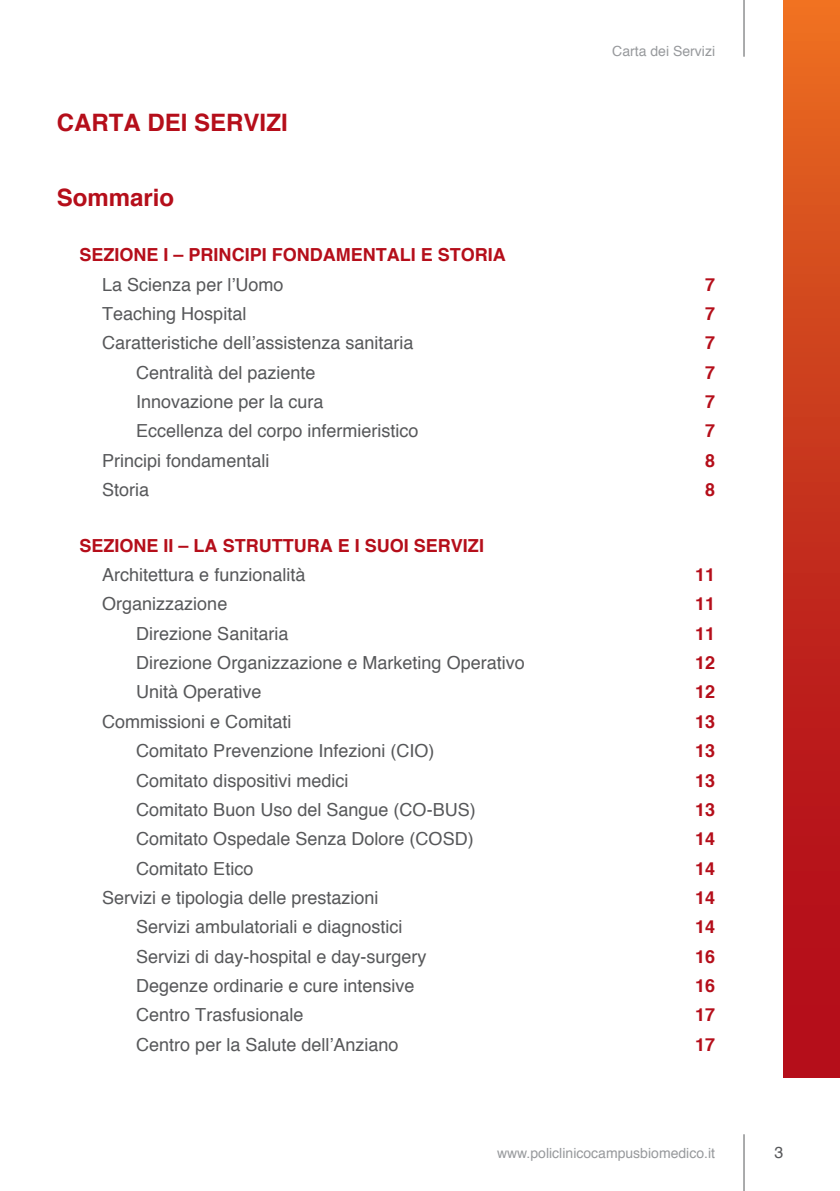
<style>
.page{position:relative;width:840px;height:1191px;background:#fff}
.page>*{position:absolute;margin:0;border:0;box-sizing:border-box;transform-origin:0 0}
.t1{font:700 24px "Helvetica";color:#b50e1a}
.t2{font:18px "Helvetica";color:#57585a}
.t3{font:700 18px "Helvetica";color:#b50e1a}
.t4{font:16px "Helvetica";color:#57585a}
.t5{font:14px "Helvetica";color:#97999c}
</style>
<div class="page">
<div style="left:782px;top:0;width:57px;height:1077px;background:linear-gradient(to bottom,#e66820,#ab0019)"></div>
<hr style="left:743px;top:0;width:1px;height:57px;background:#57585a">
<hr style="left:743px;top:1134px;width:1px;height:57px;background:#57585a">
<h1 class="t1" style="left:57px;top:104px;width:232px">CARTA DEI SERVIZI</h1>
<h1 class="t1" style="left:57px;top:178px;width:119px">Sommario</h1>
<p class="t5" style="left:612px;top:40px;width:104px">Carta dei Servizi</p>
<p class="t3" style="left:79px;top:240px;width:428px">SEZIONE I – PRINCIPI FONDAMENTALI E STORIA</p>
<p class="t2" style="left:102px;top:270px;width:183px">La Scienza per l’Uomo</p>
<p class="t3" style="left:704px;top:270px;width:12px">7</p>
<p class="t2" style="left:102px;top:300px;width:146px">Teaching Hospital</p>
<p class="t3" style="left:704px;top:299px;width:12px">7</p>
<p class="t2" style="left:102px;top:329px;width:313px">Caratteristiche dell’assistenza sanitaria</p>
<p class="t3" style="left:704px;top:328px;width:12px">7</p>
<p class="t2" style="left:136px;top:358px;width:181px">Centralità del paziente</p>
<p class="t3" style="left:704px;top:358px;width:12px">7</p>
<p class="t2" style="left:136px;top:388px;width:189px">Innovazione per la cura</p>
<p class="t3" style="left:704px;top:387px;width:12px">7</p>
<p class="t2" style="left:136px;top:417px;width:284px">Eccellenza del corpo infermieristico</p>
<p class="t3" style="left:704px;top:416px;width:12px">7</p>
<p class="t2" style="left:102px;top:446px;width:169px">Principi fondamentali</p>
<p class="t3" style="left:704px;top:446px;width:12px">8</p>
<p class="t2" style="left:102px;top:476px;width:49px">Storia</p>
<p class="t3" style="left:704px;top:475px;width:12px">8</p>
<p class="t3" style="left:79px;top:531px;width:406px">SEZIONE II – LA STRUTTURA E I SUOI SERVIZI</p>
<p class="t2" style="left:102px;top:561px;width:205px">Architettura e funzionalità</p>
<p class="t3" style="left:694px;top:560px;width:22px">11</p>
<p class="t2" style="left:102px;top:590px;width:127px">Organizzazione</p>
<p class="t3" style="left:694px;top:589px;width:22px">11</p>
<p class="t2" style="left:136px;top:619px;width:154px">Direzione Sanitaria</p>
<p class="t3" style="left:694px;top:619px;width:22px">11</p>
<p class="t2" style="left:136px;top:649px;width:390px">Direzione Organizzazione e Marketing Operativo</p>
<p class="t3" style="left:694px;top:648px;width:22px">12</p>
<p class="t2" style="left:136px;top:678px;width:127px">Unità Operative</p>
<p class="t3" style="left:694px;top:677px;width:22px">12</p>
<p class="t2" style="left:102px;top:707px;width:191px">Commissioni e Comitati</p>
<p class="t3" style="left:694px;top:707px;width:22px">13</p>
<p class="t2" style="left:136px;top:737px;width:300px">Comitato Prevenzione Infezioni (CIO)</p>
<p class="t3" style="left:694px;top:736px;width:22px">13</p>
<p class="t2" style="left:136px;top:766px;width:214px">Comitato dispositivi medici</p>
<p class="t3" style="left:694px;top:765px;width:22px">13</p>
<p class="t2" style="left:136px;top:795px;width:341px">Comitato Buon Uso del Sangue (CO-BUS)</p>
<p class="t3" style="left:694px;top:795px;width:22px">13</p>
<p class="t2" style="left:136px;top:825px;width:339px">Comitato Ospedale Senza Dolore (COSD)</p>
<p class="t3" style="left:694px;top:824px;width:22px">14</p>
<p class="t2" style="left:136px;top:854px;width:119px">Comitato Etico</p>
<p class="t3" style="left:694px;top:853px;width:22px">14</p>
<p class="t2" style="left:102px;top:883px;width:278px">Servizi e tipologia delle prestazioni</p>
<p class="t3" style="left:694px;top:883px;width:22px">14</p>
<p class="t2" style="left:136px;top:913px;width:268px">Servizi ambulatoriali e diagnostici</p>
<p class="t3" style="left:694px;top:912px;width:22px">14</p>
<p class="t2" style="left:136px;top:942px;width:292px">Servizi di day-hospital e day-surgery</p>
<p class="t3" style="left:694px;top:941px;width:22px">16</p>
<p class="t2" style="left:136px;top:971px;width:280px">Degenze ordinarie e cure intensive</p>
<p class="t3" style="left:694px;top:971px;width:22px">16</p>
<p class="t2" style="left:136px;top:1001px;width:169px">Centro Trasfusionale</p>
<p class="t3" style="left:694px;top:1000px;width:22px">17</p>
<p class="t2" style="left:136px;top:1030px;width:264px">Centro per la Salute dell’Anziano</p>
<p class="t3" style="left:694px;top:1029px;width:22px">17</p>
<p class="t5" style="left:496px;top:1141px;width:219px">www.policlinicocampusbiomedico.it</p>
<p class="t4" style="left:773px;top:1139px;width:10px">3</p>
</div>
